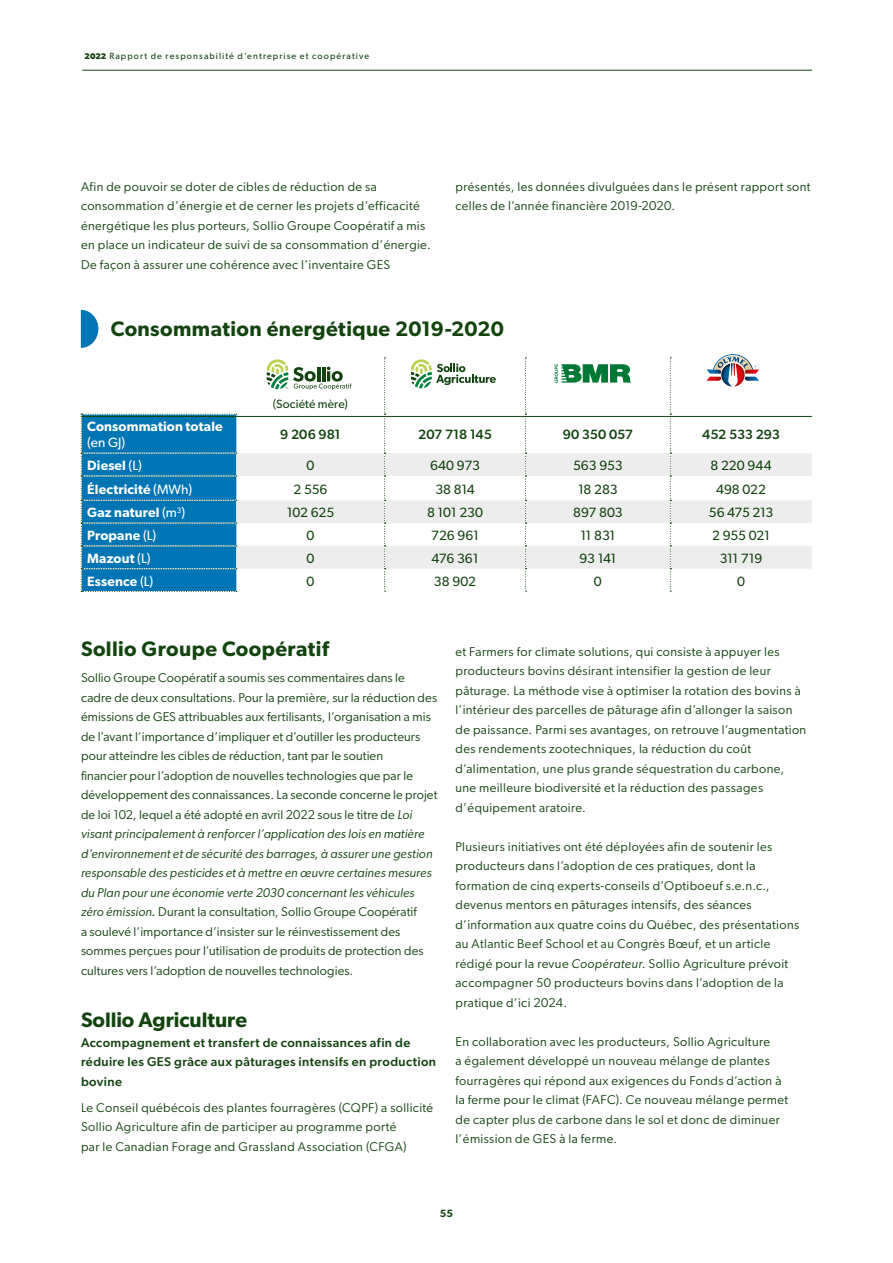
<style>
.page{position:relative;width:893px;height:1263px;background:#fff}
.page>*{position:absolute;margin:0;border:0;box-sizing:border-box;transform-origin:0 0}
.t1{font:600 21px "Gibson";letter-spacing:.015em;color:#13440f}
.t2{font:13.5px "Gibson";letter-spacing:-.015em;color:#13440f}
.t3{font:600 13.5px "Gibson";letter-spacing:.01em;color:#fff}
.t4{font:500 13.5px "Gibson";letter-spacing:-.005em;color:#13440f}
.t5{font:13.5px "Gibson";color:#fff}
.t6{font:12.75px/19.5px "Gibson";letter-spacing:.025em;color:#13440f}
.t7{font:500 12.75px/19.5px "Gibson";letter-spacing:.03em;color:#13440f}
.t8{font:12px "Gibson";letter-spacing:.015em;color:#13440f}
.t9{font:600 10.5px "Gibson";color:#13440f}
.t10{font:9px "Gibson";letter-spacing:.12em;color:#13440f}
.s1{font-weight:700;font-size:8.25px}
.s2{font-weight:400}
.s3{font-style:italic}
</style>
<div class="page">
<hr style="left:82px;top:70px;width:730px;height:1px;background:#13440f">
<svg style="left:237px;top:453px;width:575px;height:116px;fill:#ededed"></svg>
<svg style="left:384px;top:357px;width:2px;height:235px"></svg>
<svg style="left:81px;top:414px;width:156px;height:178px;background:#0e7bb3"></svg>
<svg style="left:525px;top:357px;width:2px;height:235px"></svg>
<svg style="left:670px;top:357px;width:1px;height:235px"></svg>
<svg style="left:81px;top:310px;width:17px;height:38px"></svg>
<svg style="left:411px;top:359px;width:84px;height:29px"></svg>
<svg style="left:267px;top:359px;width:84px;height:31px"></svg>
<svg style="left:555px;top:364px;width:76px;height:19px"></svg>
<svg style="left:706px;top:354px;width:53px;height:33px"></svg>
<hr style="left:81px;top:416px;width:731px;height:1px;background:#13440f">
<p class="t10" style="left:85px;top:50px;width:286px"><span class="s1">2022</span> Rapport de responsabilité d’entreprise et coopérative</p>
<p class="t6" style="left:81px;top:177px;width:351px">Afin de pouvoir se doter de cibles de réduction de sa consommation d’énergie et de cerner les projets d’efficacité énergétique les plus porteurs, Sollio Groupe Coopératif a mis en place un indicateur de suivi de sa consommation d’énergie.<br>De façon à assurer une cohérence avec l’inventaire GES</p>
<p class="t6" style="left:455px;top:177px;width:357px">présentés, les données divulguées dans le présent rapport sont celles de l’année financière 2019-2020.</p>
<h1 class="t1" style="left:111px;top:316px;width:395px">Consommation énergétique 2019-2020</h1>
<p class="t3" style="left:87px;top:418px;width:137px">Consommation totale</p>
<p class="t5" style="left:87px;top:434px;width:40px">(en GJ)</p>
<p class="t8" style="left:273px;top:397px;width:76px">(Société mère)</p>
<p class="t4" style="left:280px;top:426px;width:62px">9 206 981</p>
<p class="t4" style="left:418px;top:426px;width:75px">207 718 145</p>
<p class="t4" style="left:563px;top:426px;width:72px">90 350 057</p>
<p class="t4" style="left:702px;top:426px;width:79px">452 533 293</p>
<p class="t3" style="left:87px;top:457px;width:56px">Diesel <span class="s2">(L)</span></p>
<p class="t2" style="left:306px;top:457px;width:9px">0</p>
<p class="t2" style="left:430px;top:457px;width:52px">640 973</p>
<p class="t2" style="left:573px;top:457px;width:51px">563 953</p>
<p class="t2" style="left:710px;top:457px;width:63px">8 220 944</p>
<p class="t3" style="left:87px;top:481px;width:106px">Électricité <span class="s2">(MWh)</span></p>
<p class="t2" style="left:293px;top:481px;width:36px">2 556</p>
<p class="t2" style="left:435px;top:481px;width:41px">38 814</p>
<p class="t2" style="left:578px;top:481px;width:41px">18 283</p>
<p class="t2" style="left:716px;top:481px;width:51px">498 022</p>
<p class="t3" style="left:87px;top:504px;width:99px">Gaz naturel <span class="s2">(m</span><sup>3</sup><span class="s2">)</span></p>
<p class="t2" style="left:287px;top:504px;width:49px">102 625</p>
<p class="t2" style="left:427px;top:504px;width:58px">8 101 230</p>
<p class="t2" style="left:573px;top:504px;width:51px">897 803</p>
<p class="t2" style="left:709px;top:504px;width:66px">56 475 213</p>
<p class="t3" style="left:87px;top:527px;width:71px">Propane <span class="s2">(L)</span></p>
<p class="t2" style="left:306px;top:527px;width:9px">0</p>
<p class="t2" style="left:431px;top:527px;width:49px">726 961</p>
<p class="t2" style="left:580px;top:527px;width:36px">11 831</p>
<p class="t2" style="left:712px;top:527px;width:59px">2 955 021</p>
<p class="t3" style="left:87px;top:550px;width:65px">Mazout <span class="s2">(L)</span></p>
<p class="t2" style="left:306px;top:550px;width:9px">0</p>
<p class="t2" style="left:432px;top:550px;width:49px">476 361</p>
<p class="t2" style="left:579px;top:550px;width:38px">93 141</p>
<p class="t2" style="left:720px;top:550px;width:44px">311 719</p>
<p class="t3" style="left:87px;top:573px;width:68px">Essence <span class="s2">(L)</span></p>
<p class="t2" style="left:306px;top:573px;width:9px">0</p>
<p class="t2" style="left:434px;top:573px;width:44px">38 902</p>
<p class="t2" style="left:594px;top:573px;width:9px">0</p>
<p class="t2" style="left:737px;top:573px;width:9px">0</p>
<h1 class="t1" style="left:81px;top:636px;width:249px">Sollio Groupe Coopératif</h1>
<p class="t6" style="left:81px;top:668px;width:358px">Sollio Groupe Coopératif a soumis ses commentaires dans le cadre de deux consultations. Pour la première, sur la réduction des émissions de GES attribuables aux fertilisants, l’organisation a mis de l’avant l’importance d’impliquer et d’outiller les producteurs pour atteindre les cibles de réduction, tant par le soutien<br>financier pour l’adoption de nouvelles technologies que par le développement des connaissances. La seconde concerne le projet de loi 102, lequel a été adopté en avril 2022 sous le titre de <span class="s3">Loi visant principalement à renforcer l’application des lois en matière d’environnement et de sécurité des barrages, à assurer une gestion responsable des pesticides et à mettre en œuvre certaines mesures du Plan pour une économie verte 2030 concernant les véhicules zéro émission</span><span class="s3">.</span> Durant la consultation, Sollio Groupe Coopératif<br>a soulevé l’importance d’insister sur le réinvestissement des sommes perçues pour l’utilisation de produits de protection des cultures vers l’adoption de nouvelles technologies.</p>
<h1 class="t1" style="left:81px;top:1007px;width:168px">Sollio Agriculture</h1>
<p class="t7" style="left:81px;top:1032px;width:357px">Accompagnement et transfert de connaissances afin de réduire les GES grâce aux pâturages intensifs en production bovine</p>
<p class="t6" style="left:81px;top:1098px;width:354px">Le Conseil québécois des plantes fourragères (CQPF) a sollicité<br>Sollio Agriculture afin de participer au programme porté<br>par le Canadian Forage and Grassland Association (CFGA)</p>
<p class="t6" style="left:455px;top:642px;width:352px">et Farmers for climate solutions, qui consiste à appuyer les producteurs bovins désirant intensifier la gestion de leur pâturage. La méthode vise à optimiser la rotation des bovins à l’intérieur des parcelles de pâturage afin d’allonger la saison de paissance. Parmi ses avantages, on retrouve l’augmentation des rendements zootechniques, la réduction du coût d’alimentation, une plus grande séquestration du carbone, une meilleure biodiversité et la réduction des passages d’équipement aratoire.</p>
<p class="t6" style="left:455px;top:836px;width:345px">Plusieurs initiatives ont été déployées afin de soutenir les producteurs dans l’adoption de ces pratiques, dont la formation de cinq experts-conseils d’Optiboeuf s.e.n.c., devenus mentors en pâturages intensifs, des séances d’information aux quatre coins du Québec, des présentations au Atlantic Beef School et au Congrès Bœuf, et un article rédigé pour la revue <span class="s3">Coopérateur</span>. Sollio Agriculture prévoit accompagner 50 producteurs bovins dans l’adoption de la pratique d’ici 2024.</p>
<p class="t6" style="left:455px;top:1031px;width:334px">En collaboration avec les producteurs, Sollio Agriculture<br>a également développé un nouveau mélange de plantes fourragères qui répond aux exigences du Fonds d’action à la ferme pour le climat (FAFC). Ce nouveau mélange permet de capter plus de carbone dans le sol et donc de diminuer l’émission de GES à la ferme.</p>
<p class="t9" style="left:440px;top:1207px;width:15px">55</p>
</div>
